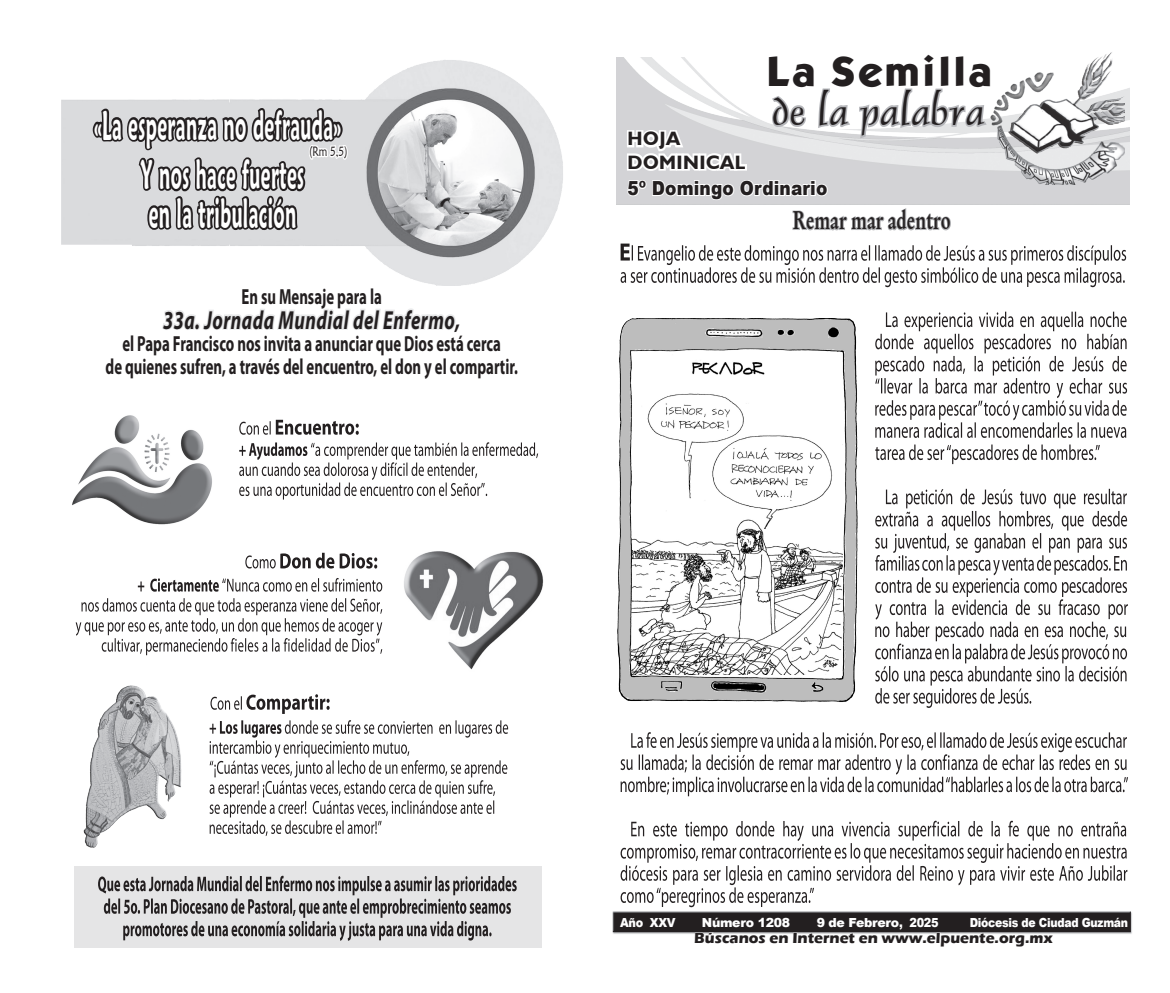
<style>
.page{position:relative;width:1170px;height:993px;background:#fff}
.page>*{position:absolute;margin:0;border:0;box-sizing:border-box;transform-origin:0 0}
._1_TEXTO_PUENTE{font:600 40.62px "Maiandra GD";letter-spacing:.025em;color:#fff;scale:.44 1}
._1_TEXTO_PUENTE-2{font:37.75px "Dauphin Plain";letter-spacing:.025em;color:#231f20;scale:1.12 1}
._1_TEXTO_PUENTE-3{font:36.38px "Kabana Bold Plain";letter-spacing:.025em;color:#231f20;scale:1.04 1}
.t1{font:italic 700 26.12px "Myriad Pro";letter-spacing:.025em;color:#231f20;scale:.72 1}
._1_TEXTO_PUENTE-4{font:700 25.38px "Original Garamond BT";letter-spacing:.01em;color:#231f20;scale:.71 1}
.t2{font:700 21.88px "Myriad Pro";color:#231f20;scale:.67 1}
.t3{font:900 19.38px "Arial";letter-spacing:.01em;color:#231f20;scale:.88 1}
._1_TEXTO_PUENTE-5{font:700 19.38px "Humanist 521 BT";letter-spacing:.025em;color:#231f20}
._1_TEXTO_PUENTE-6{font:700 15px "Eras ITC";color:#231f20}
._1_TEXTO_PUENTE-7{font:13.5px "Maiandra GD";color:#231f20;scale:.74 1}
.t4{font:900 12.5px "Arial";letter-spacing:-.025em;color:#fff}
.t5{font:900 12.5px "Arial";letter-spacing:-.025em;color:#fff;scale:.87 1}
.t6{font:900 12.5px "Arial";letter-spacing:-.025em;color:#fff;scale:.9 1}
</style>
<div class="page">
<img style="left:61px;top:60px;width:502px;height:225px">
<img style="left:616px;top:58px;width:513px;height:146px">
<img style="left:612px;top:911px;width:520px;height:22px">
<img style="left:988px;top:52px;width:136px;height:133px">
<svg style="left:694px;top:932px;width:359px;height:2px"></svg>
<svg style="left:620px;top:243px;width:505px;height:44px"></svg>
<svg style="left:875px;top:311px;width:251px;height:127px"></svg>
<svg style="left:875px;top:444px;width:224px;height:20px"></svg>
<svg style="left:875px;top:488px;width:252px;height:219px"></svg>
<svg style="left:620px;top:732px;width:507px;height:64px"></svg>
<svg style="left:620px;top:820px;width:507px;height:86px"></svg>
<svg style="left:625px;top:57px;width:363px;height:174px"></svg>
<img style="left:617px;top:319px;width:241px;height:383px">
<div style="left:74px;top:865px;width:467px;height:82px;background:#e5e5e6"></div>
<img style="left:404px;top:551px;width:140px;height:119px">
<img style="left:72px;top:415px;width:140px;height:110px">
<svg style="left:239px;top:442px;width:299px;height:57px"></svg>
<svg style="left:239px;top:419px;width:120px;height:15px"></svg>
<svg style="left:245px;top:552px;width:132px;height:16px"></svg>
<svg style="left:138px;top:578px;width:244px;height:13px"></svg>
<svg style="left:76px;top:598px;width:306px;height:57px"></svg>
<svg style="left:210px;top:694px;width:119px;height:19px"></svg>
<svg style="left:209px;top:720px;width:299px;height:115px"></svg>
<img style="left:83px;top:685px;width:99px;height:163px">
<svg style="left:98px;top:875px;width:418px;height:65px"></svg>
<svg style="left:90px;top:105px;width:367px;height:225px"></svg>
<p class="_1_TEXTO_PUENTE" style="left:94px;top:100px;width:563px">«La esperanza no defrauda»</p>
<p class="_1_TEXTO_PUENTE-7" style="left:309px;top:143px;width:53px">(Rm 5,5)</p>
<p class="_1_TEXTO_PUENTE" style="left:141px;top:150px;width:372px">Y nos hace fuertes</p>
<p class="_1_TEXTO_PUENTE" style="left:149px;top:188px;width:337px">en la tribulación</p>
<p class="t2" style="left:241px;top:282px;width:211px">En su Mensaje para la</p>
<p class="t1" style="left:163px;top:302px;width:414px">33a. Jornada Mundial del Enfermo,</p>
<p class="t2" style="left:122px;top:329px;width:566px">el Papa Francisco nos invita a anunciar que Dios está cerca</p>
<p class="t2" style="left:105px;top:352px;width:617px">de quienes sufren, a través del encuentro, el don y el compartir.</p>
<p class="_1_TEXTO_PUENTE-3" style="left:766px;top:45px;width:218px">La Semilla</p>
<p class="_1_TEXTO_PUENTE-2" style="left:772px;top:89px;width:190px">de la palabra</p>
<p class="_1_TEXTO_PUENTE-5" style="left:627px;top:127px;width:54px">HOJA</p>
<p class="_1_TEXTO_PUENTE-5" style="left:627px;top:150px;width:119px">DOMINICAL</p>
<p class="t3" style="left:627px;top:174px;width:229px">5º Domingo Ordinario</p>
<p class="_1_TEXTO_PUENTE-4" style="left:792px;top:205px;width:224px">Remar mar adentro</p>
<p class="t6" style="left:620px;top:912px;width:63px">Año XXV</p>
<p class="t4" style="left:702px;top:912px;width:90px">Número 1208</p>
<p class="t4" style="left:816px;top:912px;width:123px">9 de Febrero, 2025</p>
<p class="t5" style="left:969px;top:912px;width:184px">Diócesis de Ciudad Guzmán</p>
<p class="_1_TEXTO_PUENTE-6" style="left:694px;top:929px;width:360px">Búscanos en Internet en www.elpuente.org.mx</p>
</div>
